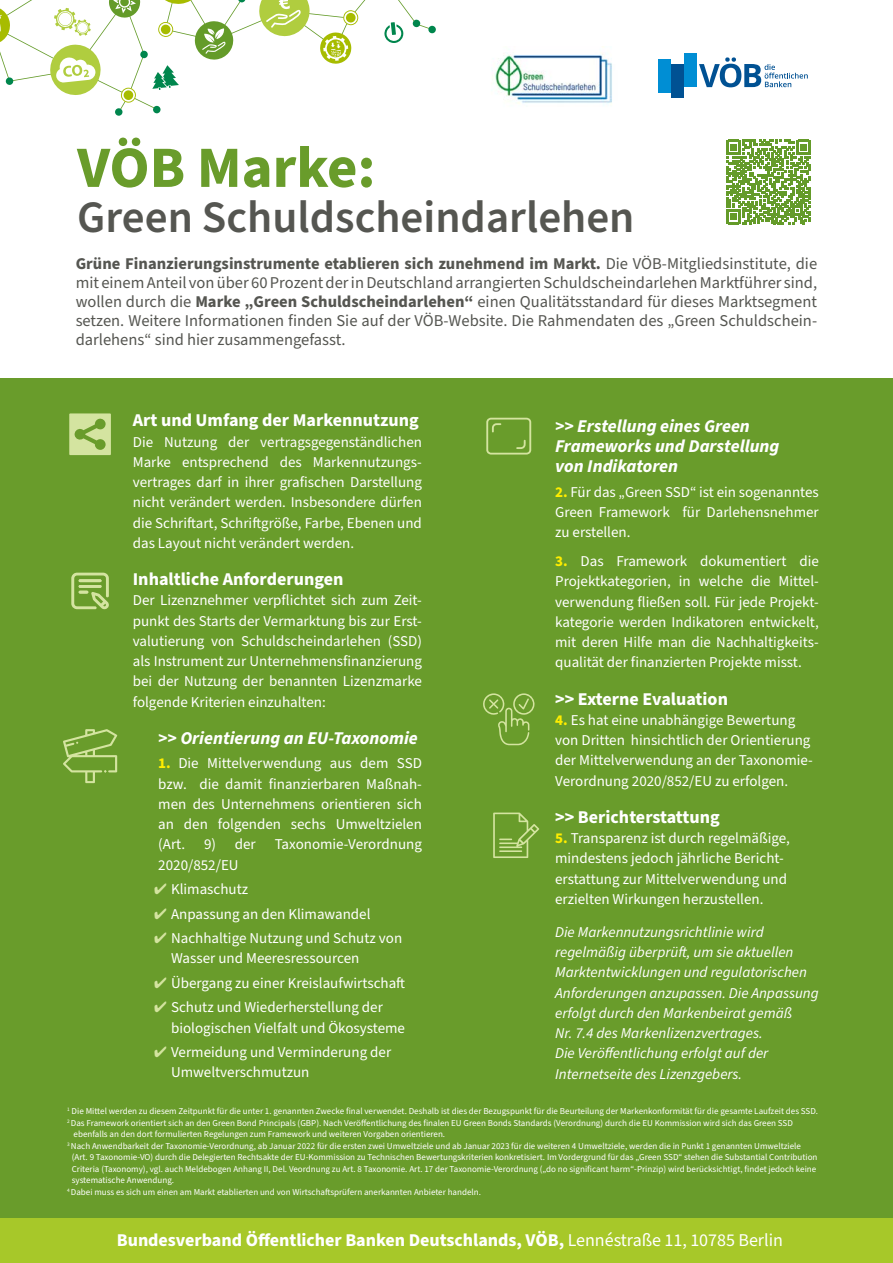
<style>
.page{position:relative;width:893px;height:1263px;background:#fff}
.page>*{position:absolute;margin:0;border:0;box-sizing:border-box;transform-origin:0 0}
.t1{font:700 58.5px "Source Sans Pro";color:#699c2b}
.t2{font:600 45px "Source Sans Pro";color:#555651}
.t3{font:700 18px "Source Sans Pro";color:#fff}
.t4{font:italic 700 18px/20.2px "Source Sans Pro";color:#fff}
.t5{font:16.5px/19px "Source Sans Pro";color:#555651;text-align:justify}
.t6{font:15px/20.2px "Source Sans Pro";color:#fff;text-align:justify}
.t7{font:italic 15px/20.2px "Source Sans Pro";color:#fff}
.t8{font:9px "Source Sans Pro";color:#fff}
.s1{font-weight:700}
.s2{font-weight:700;color:#ffed00}
.s3{color:#d4e4a0}
.s4{font-weight:400}
</style>
<div class="page">
<div style="left:0;top:378px;width:893px;height:885px;background:#699c2b"></div>
<div style="left:0;top:1218px;width:893px;height:45px;background:#a7c829"></div>
<div style="left:658px;top:59px;width:13px;height:33px;background:#008ed4"></div>
<div style="left:671px;top:64px;width:13px;height:33px;background:#005193"></div>
<div style="left:684px;top:54px;width:12px;height:33px;background:#008ed4"></div>
<svg style="left:699px;top:57px;width:109px;height:30px"></svg>
<svg style="left:69px;top:413px;width:42px;height:42px"></svg>
<svg style="left:71px;top:573px;width:38px;height:36px"></svg>
<svg style="left:63px;top:729px;width:54px;height:54px"></svg>
<svg style="left:486px;top:418px;width:45px;height:37px"></svg>
<svg style="left:483px;top:693px;width:52px;height:52px"></svg>
<svg style="left:493px;top:812px;width:46px;height:46px"></svg>
<img style="left:493px;top:46px;width:119px;height:59px">
<svg style="left:726px;top:140px;width:85px;height:84px"></svg>
<svg style="left:0;top:0;width:432px;height:110px"></svg>
<svg style="left:108px;top:0;width:33px;height:18px"></svg>
<svg style="left:152px;top:0;width:53px;height:5px"></svg>
<svg style="left:152px;top:65px;width:27px;height:25px"></svg>
<svg style="left:194px;top:20px;width:40px;height:41px"></svg>
<svg style="left:49px;top:43px;width:53px;height:53px"></svg>
<svg style="left:384px;top:22px;width:20px;height:22px"></svg>
<svg style="left:319px;top:32px;width:33px;height:32px"></svg>
<svg style="left:258px;top:0;width:53px;height:37px"></svg>
<svg style="left:343px;top:10px;width:16px;height:16px"></svg>
<svg style="left:158px;top:22px;width:16px;height:15px"></svg>
<svg style="left:121px;top:87px;width:15px;height:16px"></svg>
<div style="left:413px;top:19px;width:7px;height:8px;background:#00864d;border-radius:50%"></div>
<div style="left:428px;top:26px;width:8px;height:7px;background:#00864d;border-radius:50%"></div>
<svg style="left:238px;top:0;width:8px;height:3px"></svg>
<div style="left:140px;top:51px;width:8px;height:7px;background:#00864d;border-radius:50%"></div>
<div style="left:153px;top:106px;width:8px;height:8px;background:#00864d;border-radius:50%"></div>
<div style="left:115px;top:108px;width:8px;height:8px;background:#00864d;border-radius:50%"></div>
<div style="left:6px;top:77px;width:7px;height:8px;background:#00864d;border-radius:50%"></div>
<svg style="left:54px;top:8px;width:37px;height:28px"></svg>
<svg style="left:0;top:0;width:11px;height:45px"></svg>
<h1 class="t1" style="left:77px;top:128px;width:300px">VÖB Marke:</h1>
<h2 class="t2" style="left:77px;top:187px;width:559px">Green Schuldscheindarlehen</h2>
<p class="t5" style="left:76px;top:255px;width:743px"><span class="s1">Grüne Finanzierungsinstrumente etablieren sich zunehmend im Markt.</span> Die VÖB-Mitgliedsinstitute, die mit einem Anteil von über 60 Prozent der in Deutschland arrangierten Schuldscheindarlehen Marktführer sind, wollen durch die <span class="s1">Marke „Green Schuldscheindarlehen“</span> einen Qualitätsstandard für dieses Marktsegment setzen. Weitere Informationen finden Sie auf der VÖB-Website. Die Rahmendaten des „Green Schuldschein&shy;darlehens“ sind hier zusammengefasst.</p>
<p class="t3" style="left:133px;top:408px;width:287px">Art und Umfang der Markennutzung</p>
<p class="t6" style="left:133px;top:432px;width:291px">Die Nutzung der vertragsgegenständlichen Marke entsprechend des Markennutzungs&shy;vertrages darf in ihrer grafischen Darstellung nicht verändert werden. Insbesondere dürfen die Schriftart, Schriftgröße, Farbe, Ebenen und das Layout nicht verändert werden.</p>
<p class="t3" style="left:133px;top:567px;width:212px">Inhaltliche Anforderungen</p>
<p class="t6" style="left:133px;top:591px;width:291px">Der Lizenznehmer verpflichtet sich zum Zeit&shy;punkt des Starts der Vermarktung bis zur Erst&shy;valutierung von Schuldscheindarlehen (SSD) als Instrument zur Unternehmensfinanzierung bei der Nutzung der benannten Lizenzmarke folgende Kriterien einzuhalten:</p>
<p class="t4" style="left:158px;top:728px;width:261px">&gt;&gt; Orientierung an EU-Taxonomie</p>
<p class="t6" style="left:158px;top:754px;width:265px"><span class="s2">1.</span> Die Mittelverwendung aus dem SSD bzw. die damit finanzierbaren Maßnah&shy;men des Unternehmens orientieren sich an den folgenden sechs Umweltzielen (Art.</p>
<p class="t6" style="left:204px;top:835px;width:53px">9) der</p>
<p class="t6" style="left:275px;top:835px;width:149px">Taxonomie-Verordnung</p>
<p class="t6" style="left:158px;top:855px;width:82px">2020/852/EU</p>
<p class="t6" style="left:154px;top:879px;width:96px"><span class="s3">✔</span> Klimaschutz</p>
<p class="t6" style="left:154px;top:904px;width:218px"><span class="s3">✔</span> Anpassung an den Klimawandel</p>
<p class="t6" style="left:171px;top:928px;width:233px;text-indent:-17px"><span class="s3">✔</span> Nachhaltige Nutzung und Schutz von<br>Wasser und Meeresressourcen</p>
<p class="t6" style="left:154px;top:973px;width:253px"><span class="s3">✔</span> Übergang zu einer Kreislaufwirtschaft</p>
<p class="t6" style="left:171px;top:998px;width:235px;text-indent:-17px"><span class="s3">✔</span> Schutz und Wiederherstellung der biologischen Vielfalt und Ökosysteme</p>
<p class="t6" style="left:171px;top:1042px;width:222px;text-indent:-17px"><span class="s3">✔</span> Vermeidung und Verminderung der<br>Umweltverschmutzun</p>
<p class="t4" style="left:555px;top:416px;width:226px">&gt;&gt; Erstellung eines Green<br>Frameworks und Darstellung von Indikatoren</p>
<p class="t6" style="left:555px;top:482px;width:265px"><span class="s2">2.</span> Für das „Green SSD“ ist ein sogenanntes Green Framework für Darlehensnehmer zu erstellen.</p>
<p class="t6" style="left:555px;top:551px;width:265px"><span class="s2">3.</span> Das Framework dokumentiert die Projektkategorien, in welche die Mittel&shy;verwendung fließen soll. Für jede Projekt&shy;kategorie werden Indikatoren entwickelt, mit deren Hilfe man die Nachhaltigkeits&shy;qualität der finanzierten Projekte misst.</p>
<p class="t3" style="left:555px;top:686px;width:174px">&gt;&gt; Externe Evaluation</p>
<p class="t6" style="left:555px;top:710px;width:259px;text-align:left"><span class="s2">4.</span> Es hat eine unabhängige Bewertung von Dritten hinsichtlich der Orientierung der Mittelverwendung an der Taxonomie-Verordnung 2020/852/EU zu erfolgen.</p>
<p class="t3" style="left:555px;top:805px;width:166px">&gt;&gt; Berichterstattung</p>
<p class="t6" style="left:555px;top:828px;width:236px;text-align:left"><span class="s2">5.</span> Transparenz ist durch regelmäßige, mindestens jedoch jährliche Bericht&shy;erstattung zur Mittelverwendung und erzielten Wirkungen herzustellen.</p>
<p class="t7" style="left:555px;top:922px;width:265px">Die Markennutzungsrichtlinie wird regelmäßig überprüft, um sie aktuellen Marktentwicklungen und regulatorischen Anforderungen anzupassen. Die Anpassung erfolgt durch den Markenbeirat gemäß<br>Nr. 7.4 des Markenlizenzvertrages.<br>Die Veröffentlichung erfolgt auf der Internetseite des Lizenzgebers.</p>
<p class="t8" style="left:67px;top:1105px;width:752px"><sup>1</sup> Die Mittel werden zu diesem Zeitpunkt für die unter 1. genannten Zwecke final verwendet. Deshalb ist dies der Bezugspunkt für die Beurteilung der Markenkonformität für die gesamte Laufzeit des SSD.</p>
<p class="t8" style="left:67px;top:1117px;width:727px"><sup>2</sup> Das Framework orientiert sich an den Green Bond Principals (GBP). Nach Veröffentlichung des finalen EU Green Bonds Standards (Verordnung) durch die EU Kommission wird sich das Green SSD</p>
<p class="t8" style="left:74px;top:1128px;width:373px">ebenfalls an den dort formulierten Regelungen zum Framework und weiteren Vorgaben orientieren.</p>
<p class="t8" style="left:67px;top:1140px;width:735px"><sup>3</sup> Nach Anwendbarkeit der Taxonomie-Verordnung, ab Januar 2022 für die ersten zwei Umweltziele und ab Januar 2023 für die weiteren 4 Umweltziele, werden die in Punkt 1 genannten Umweltziele</p>
<p class="t8" style="left:72px;top:1151px;width:747px">(Art. 9 Taxonomie-VO) durch die Delegierten Rechtsakte der EU-Kommission zu Technischen Bewertungskriterien konkretisiert. Im Vordergrund für das „Green SSD“ stehen die Substantial Contribution</p>
<p class="t8" style="left:72px;top:1163px;width:746px">Criteria (Taxonomy), vgl. auch Meldebogen Anhang II, Del. Veordnung zu Art. 8 Taxonomie. Art. 17 der Taxonomie-Verordnung („do no significant harm“-Prinzip) wird berücksichtigt, findet jedoch keine</p>
<p class="t8" style="left:72px;top:1174px;width:104px">systematische Anwendung.</p>
<p class="t8" style="left:67px;top:1185px;width:415px"><sup>4</sup> Dabei muss es sich um einen am Markt etablierten und von Wirtschaftsprüfern anerkannten Anbieter handeln.</p>
<p class="t3" style="left:117px;top:1227px;width:668px">Bundesverband Öffentlicher Banken Deutschlands, VÖB, <span class="s4">Lennéstraße 11, 10785 Berlin</span></p>
</div>
